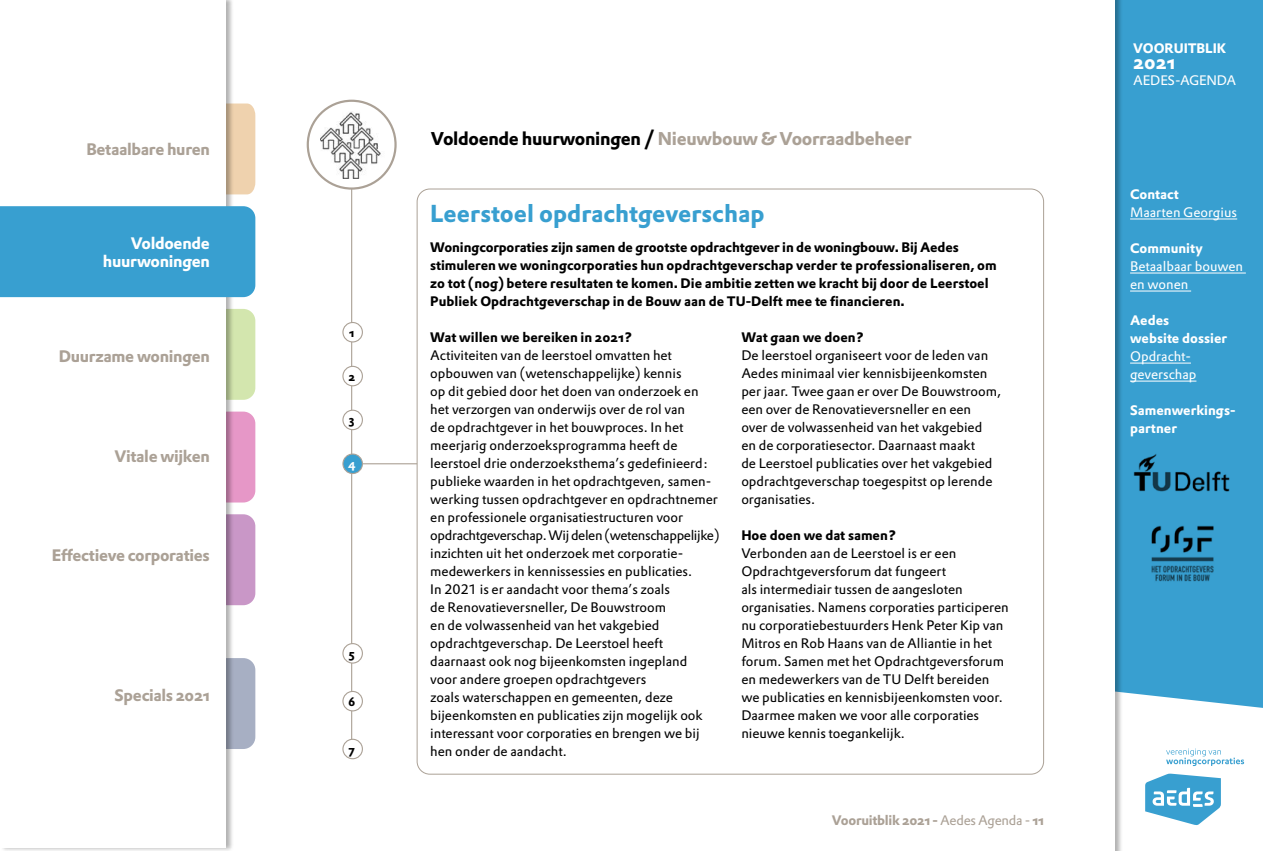
<style>
.page{position:relative;width:1263px;height:851px;background:#fff}
.page>*{position:absolute;margin:0;border:0;box-sizing:border-box;transform-origin:0 0}
.t1{font:24px "DTL Prokyon ST Bold";color:#389fd0}
.t2{font:19.5px "DTL Prokyon ST Bold";color:#fff}
.t3{font:18.15px "DTL Prokyon ST Bold";letter-spacing:-.02em;color:#aba196}
.t4{font:16.35px "DTL Prokyon ST Bold";letter-spacing:-.02em;color:#aba196}
.t5{font:16.35px/18px "DTL Prokyon ST Bold";letter-spacing:-.02em;color:#fff;text-align:right}
.t6{font:14.4px "DTL Prokyon ST Bold";color:#fff}
.t7{font:13.5px/18px "DTL Prokyon T";color:#000}
.t8{font:13.5px/18px "DTL Prokyon ST Bold";color:#000}
.t9{font:13.5px/18px "DTL Prokyon ST Bold";color:#fff}
.t10{font:13.5px/18px "DTL Prokyon T";color:#fff}
.t11{font:13.5px "DTL Prokyon ST Bold";letter-spacing:-.02em;color:#aba196}
.t12{font:13.5px "DTL Prokyon T";letter-spacing:-.02em;color:#fff}
.t13{font:12px "DTL Prokyon ST Bold";color:#000}
.t14{font:12px "DTL Prokyon ST Bold";color:#fff}
.s1{color:#000}
.s2{font-family:"DTL Prokyon T"}
</style>
<div class="page">
<div style="left:216px;top:411px;width:39px;height:91px;background:#e697c7;border-radius:12px"></div>
<div style="left:216px;top:514px;width:39px;height:91px;background:#c997c7;border-radius:12px"></div>
<div style="left:216px;top:658px;width:39px;height:90px;background:#a7afc3;border-radius:12px"></div>
<div style="left:216px;top:309px;width:39px;height:91px;background:#d3e6ae;border-radius:12px"></div>
<hr style="left:351px;top:183px;width:1px;height:573px;background:#aba196">
<div style="left:343px;top:322px;width:19px;height:20px;background:#fff;border-radius:50%"></div>
<div style="left:342px;top:322px;width:21px;height:20px;border:1px solid #aba196;border-radius:50%"></div>
<div style="left:343px;top:366px;width:19px;height:20px;background:#fff;border-radius:50%"></div>
<div style="left:342px;top:366px;width:21px;height:20px;border:1px solid #aba196;border-radius:50%"></div>
<div style="left:343px;top:410px;width:19px;height:19px;background:#fff;border-radius:50%"></div>
<div style="left:342px;top:409px;width:21px;height:21px;border:1px solid #aba196;border-radius:50%"></div>
<hr style="left:360px;top:463px;width:96px;height:1px;background:#aba196">
<div style="left:343px;top:454px;width:19px;height:19px;background:#389fd0;border-radius:50%"></div>
<div style="left:342px;top:453px;width:21px;height:21px;border:1px solid #aba196;border-radius:50%"></div>
<div style="left:343px;top:643px;width:19px;height:20px;background:#fff;border-radius:50%"></div>
<div style="left:342px;top:643px;width:21px;height:20px;border:1px solid #aba196;border-radius:50%"></div>
<div style="left:343px;top:691px;width:19px;height:19px;background:#fff;border-radius:50%"></div>
<div style="left:342px;top:690px;width:21px;height:21px;border:1px solid #aba196;border-radius:50%"></div>
<div style="left:343px;top:739px;width:19px;height:19px;background:#fff;border-radius:50%"></div>
<div style="left:342px;top:738px;width:21px;height:21px;border:1px solid #aba196;border-radius:50%"></div>
<div style="left:1123px;top:0;width:140px;height:707px;background:#389fd0"></div>
<div style="left:889px;top:0;width:234px;height:850px;background:#000;opacity:.3"></div>
<div style="left:889px;top:0;width:226px;height:850px;background:#fff"></div>
<div style="left:234px;top:103px;width:21px;height:91px;background:#efd2ae"></div>
<div style="left:0;top:0;width:234px;height:850px;background:#000;opacity:.3"></div>
<div style="left:0;top:0;width:225px;height:847px;background:#fff"></div>
<svg style="left:1166px;top:748px;width:78px;height:18px"></svg>
<svg style="left:1145px;top:773px;width:76px;height:52px"></svg>
<hr style="left:1130px;top:218px;width:107px;height:1px;background:#fff">
<hr style="left:1130px;top:272px;width:116px;height:1px;background:#fff">
<hr style="left:1130px;top:290px;width:61px;height:1px;background:#fff">
<hr style="left:1130px;top:362px;width:61px;height:1px;background:#fff">
<hr style="left:1130px;top:380px;width:66px;height:1px;background:#fff">
<div style="left:0;top:206px;width:255px;height:91px;background:#389fd0"></div>
<div style="left:308px;top:101px;width:87px;height:87px;background:#fff;border-radius:50%"></div>
<div style="left:307px;top:100px;width:90px;height:90px;border:2px solid #aba196;border-radius:50%"></div>
<img style="left:1123px;top:450px;width:118px;height:50px">
<img style="left:1149px;top:522px;width:67px;height:63px">
<img style="left:320px;top:111px;width:65px;height:67px">
<p class="t4" style="left:86px;top:138px;width:125px">Betaalbare huren</p>
<p class="t5" style="left:103px;top:234px;width:109px">Voldoende huurwoningen</p>
<p class="t4" style="left:59px;top:345px;width:153px">Duurzame woningen</p>
<p class="t4" style="left:115px;top:445px;width:97px">Vitale wijken</p>
<p class="t4" style="left:52px;top:544px;width:160px">Effectieve corporaties</p>
<p class="t4" style="left:115px;top:684px;width:97px">Specials 2021</p>
<p class="t13" style="left:349px;top:324px;width:7px">1</p>
<p class="t13" style="left:348px;top:368px;width:8px">2</p>
<p class="t13" style="left:349px;top:412px;width:7px">3</p>
<p class="t14" style="left:348px;top:456px;width:9px">4</p>
<p class="t13" style="left:349px;top:645px;width:8px">5</p>
<p class="t13" style="left:348px;top:693px;width:8px">6</p>
<p class="t13" style="left:348px;top:741px;width:8px">7</p>
<h3 class="t3" style="left:431px;top:127px;width:482px"><span class="s1">Voldoende huurwoningen /</span> Nieuwbouw &amp; Voorraadbeheer</h3>
<h1 class="t1" style="left:430px;top:197px;width:336px">Leerstoel opdrachtgeverschap</h1>
<p class="t8" style="left:430px;top:238px;width:568px">Woningcorporaties zijn samen de grootste opdrachtgever in de woningbouw. Bij Aedes stimuleren we woningcorporaties hun opdrachtgeverschap verder te professionaliseren, om zo tot (nog) betere resultaten te komen. Die ambitie zetten we kracht bij door de Leerstoel Publiek Opdrachtgeverschap in de Bouw aan de TU-Delft mee te financieren.</p>
<p class="t8" style="left:430px;top:328px;width:204px">Wat willen we bereiken in 2021?</p>
<p class="t7" style="left:430px;top:346px;width:291px">Activiteiten van de leerstoel omvatten het opbouwen van (wetenschappelijke) kennis<br>op dit gebied door het doen van onderzoek en het verzorgen van onderwijs over de rol van<br>de opdrachtgever in het bouwproces. In het meerjarig onderzoeksprogramma heeft de leerstoel drie onderzoeksthema’s gedefinieerd: publieke waarden in het opdrachtgeven, samen&shy;werking tussen opdrachtgever en opdrachtnemer en professionele organisatiestructuren voor opdrachtgeverschap. Wij delen (wetenschappelijke) inzichten uit het onderzoek met corporatie&shy;medewerkers in kennissessies en publicaties.<br>In 2021 is er aandacht voor thema’s zoals<br>de Renovatieversneller, De Bouwstroom<br>en de volwassenheid van het vakgebied opdrachtgeverschap. De Leerstoel heeft daarnaast ook nog bijeenkomsten ingepland<br>voor andere groepen opdrachtgevers<br>zoals waterschappen en gemeenten, deze bijeenkomsten en publicaties zijn mogelijk ook interessant voor corporaties en brengen we bij hen onder de aandacht.</p>
<p class="t8" style="left:741px;top:328px;width:124px">Wat gaan we doen?</p>
<p class="t7" style="left:741px;top:346px;width:261px">De leerstoel organiseert voor de leden van Aedes minimaal vier kennisbijeenkomsten per jaar. Twee gaan er over De Bouwstroom, een over de Renovatieversneller en een<br>over de volwassenheid van het vakgebied<br>en de corporatiesector. Daarnaast maakt<br>de Leerstoel publicaties over het vakgebied opdrachtgeverschap toegespitst op lerende organisaties.</p>
<p class="t8" style="left:741px;top:526px;width:156px">Hoe doen we dat samen?</p>
<p class="t7" style="left:741px;top:544px;width:269px">Verbonden aan de Leerstoel is er een Opdrachtgeversforum dat fungeert<br>als intermediair tussen de aangesloten organisaties. Namens corporaties participeren nu corporatiebestuurders Henk Peter Kip van Mitros en Rob Haans van de Alliantie in het forum. Samen met het Opdrachtgeversforum en medewerkers van de TU Delft bereiden we publicaties en kennisbijeenkomsten voor.<br>Daarmee maken we voor alle corporaties nieuwe kennis toegankelijk.</p>
<p class="t11" style="left:832px;top:811px;width:214px">Vooruitblik 2021 - <span class="s2">Aedes Agenda -</span> 11</p>
<p class="t9" style="left:1133px;top:39px;width:94px">VOORUITBLIK</p>
<h2 class="t2" style="left:1133px;top:49px;width:44px">2021</h2>
<p class="t12" style="left:1133px;top:72px;width:104px">AEDES-AGENDA</p>
<p class="t6" style="left:1137px;top:39px;width:111px">AEDESAGENDA</p>
<p class="t9" style="left:1130px;top:185px;width:50px">Contact</p>
<p class="t10" style="left:1130px;top:203px;width:109px">Maarten Georgius</p>
<p class="t9" style="left:1130px;top:239px;width:74px">Community</p>
<p class="t10" style="left:1130px;top:257px;width:115px">Betaalbaar bouwen en wonen</p>
<p class="t9" style="left:1130px;top:311px;width:99px">Aedes<br>website dossier</p>
<p class="t10" style="left:1130px;top:347px;width:68px">Opdracht&shy;geverschap</p>
<p class="t9" style="left:1130px;top:401px;width:106px">Samenwerkings&shy;partner</p>
</div>
